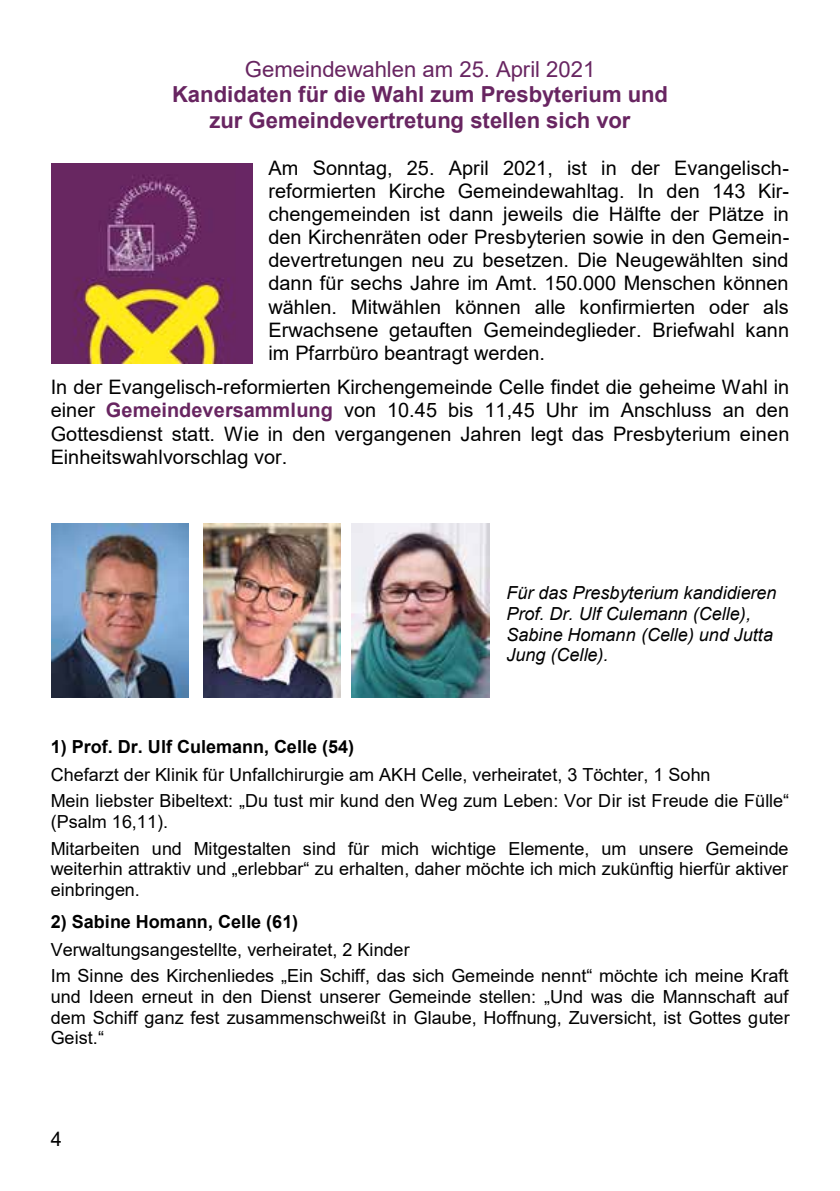
<style>
.page{position:relative;width:840px;height:1191px;background:#fff}
.page>*{position:absolute;margin:0;border:0;box-sizing:border-box;transform-origin:0 0}
.t1{font:700 22px/25.4px "Arial";color:#682561;text-align:center}
.t2{font:22px "Arial";color:#682561}
.t3{font:20px/23px "Arial";color:#000;text-align:justify}
.t4{font:18px/20.6px "Arial";letter-spacing:.005em;color:#000}
.t5{font:18px/26.6px "Arial";letter-spacing:.005em;color:#000}
.t6{font:italic 18px/20.6px "Arial";letter-spacing:.005em;color:#000}
.t7{font:700 18px "Arial";color:#000}
.s1{font-weight:700;color:#682561}
</style>
<div class="page">
<img style="left:51px;top:163px;width:201px;height:201px">
<img style="left:51px;top:523px;width:138px;height:174px">
<img style="left:203px;top:523px;width:137px;height:174px">
<img style="left:352px;top:523px;width:137px;height:174px">
<p class="t2" style="left:245px;top:55px;width:352px">Gemeindewahlen am 25. April 2021</p>
<p class="t1" style="left:172px;top:82px;width:497px">Kandidaten für die Wahl zum Presbyterium und zur Gemeindevertretung stellen sich vor</p>
<p class="t3" style="left:268px;top:157px;width:522px">Am Sonntag, 25. April 2021, ist in der Evangelisch&shy;reformierten Kirche Gemeindewahltag. In den 143 Kir&shy;chengemeinden ist dann jeweils die Hälfte der Plätze in den Kirchenräten oder Presbyterien sowie in den Gemein&shy;devertretungen neu zu besetzen. Die Neugewählten sind dann für sechs Jahre im Amt. 150.000 Menschen können wählen. Mitwählen können alle konfirmierten oder als Erwachsene getauften Gemeindeglieder. Briefwahl kann im Pfarrbüro beantragt werden.</p>
<p class="t3" style="left:51px;top:376px;width:739px">In der Evangelisch-reformierten Kirchengemeinde Celle findet die geheime Wahl in einer <span class="s1">Gemeindeversammlung</span> von 10.45 bis 11,45 Uhr im Anschluss an den Gottesdienst statt. Wie in den vergangenen Jahren legt das Presbyterium einen Einheitswahlvorschlag vor.</p>
<p class="t6" style="left:506px;top:583px;width:271px">Für das Presbyterium kandidieren<br>Prof. Dr. Ulf Culemann (Celle),<br>Sabine Homann (Celle) und Jutta<br>Jung (Celle).</p>
<p class="t7" style="left:51px;top:734px;width:305px">1) Prof. Dr. Ulf Culemann, Celle (54)</p>
<p class="t5" style="left:51px;top:760px;width:661px">Chefarzt der Klinik für Unfallchirurgie am AKH Celle, verheiratet, 3 Töchter, 1 Sohn</p>
<p class="t4" style="left:51px;top:790px;width:739px">Mein liebster Bibeltext: „Du tust mir kund den Weg zum Leben: Vor Dir ist Freude die Fülle“</p>
<p class="t5" style="left:51px;top:808px;width:739px">(Psalm 16,11).<br>Mitarbeiten und Mitgestalten sind für mich wichtige Elemente, um unsere Gemeinde</p>
<p class="t4" style="left:51px;top:858px;width:738px">weiterhin attraktiv und „erlebbar“ zu erhalten, daher möchte ich mich zukünftig hierfür aktiver</p>
<p class="t5" style="left:51px;top:876px;width:91px">einbringen.</p>
<p class="t7" style="left:51px;top:909px;width:249px">2) Sabine Homann, Celle (61)</p>
<p class="t5" style="left:51px;top:936px;width:360px">Verwaltungsangestellte, verheiratet, 2 Kinder</p>
<p class="t4" style="left:51px;top:965px;width:739px">Im Sinne des Kirchenliedes „Ein Schiff, das sich Gemeinde nennt“ möchte ich meine Kraft und Ideen erneut in den Dienst unserer Gemeinde stellen: „Und was die Mannschaft auf</p>
<p class="t5" style="left:51px;top:1004px;width:740px">dem Schiff ganz fest zusammenschweißt in Glaube, Hoffnung, Zuversicht, ist Gottes guter</p>
<p class="t4" style="left:51px;top:1027px;width:55px">Geist.“</p>
<p class="t3" style="left:51px;top:1127px;width:13px">4</p>
</div>
